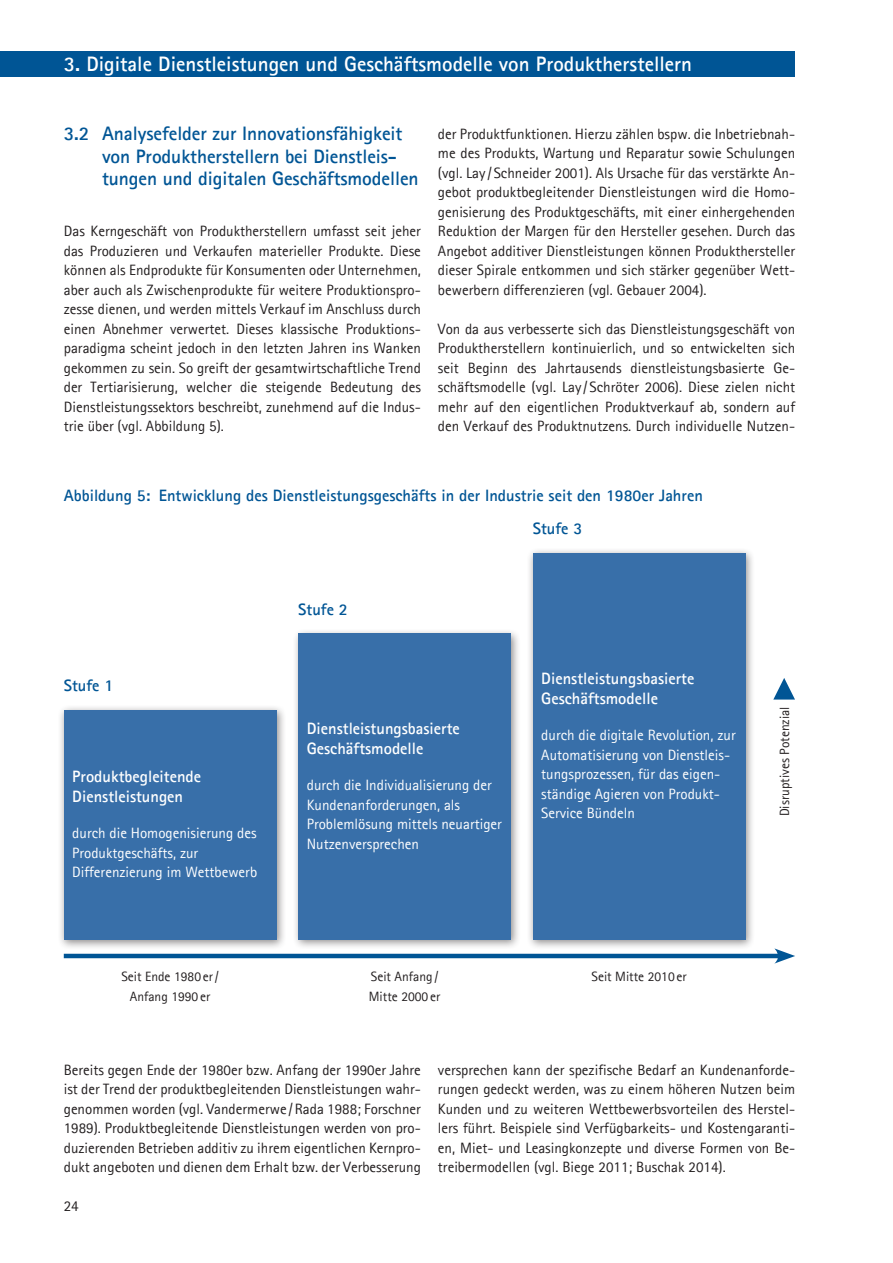
<style>
.page{position:relative;width:893px;height:1263px;background:#fff}
.page>*{position:absolute;margin:0;border:0;box-sizing:border-box;transform-origin:0 0}
.t1{font:700 21px "Agfa Rotis Sans Serif";color:#fff}
.t2{font:700 19.5px/22.5px "Agfa Rotis Sans Serif";letter-spacing:-.005em;color:#005595}
.t3{font:700 16.5px/19.5px "Agfa Rotis Sans Serif";color:#fff}
.t4{font:700 16.5px "Agfa Rotis Sans Serif";color:#005595}
.t5{font:15px/19.5px "Agfa Rotis Sans Serif";color:#231f20;text-align:justify}
.t6{font:15px/19.5px "Agfa Rotis Sans Serif";color:#fff}
.t7{font:13.5px/19.5px "Agfa Rotis Sans Serif";color:#231f20;text-align:center}
</style>
<div class="page">
<div style="left:0;top:51px;width:795px;height:26px;background:#005595"></div>
<div style="left:58px;top:704px;width:229px;height:246px;background:#231f20;opacity:.5"></div>
<div style="left:64px;top:710px;width:212px;height:230px;background:#386fa9"></div>
<div style="left:292px;top:628px;width:229px;height:322px;background:#231f20;opacity:.5"></div>
<div style="left:298px;top:634px;width:213px;height:306px;background:#386fa9"></div>
<div style="left:527px;top:547px;width:229px;height:403px;background:#231f20;opacity:.5"></div>
<div style="left:533px;top:553px;width:212px;height:387px;background:#386fa9"></div>
<hr style="left:64px;top:954px;width:719px;height:4px;background:#005595">
<svg style="left:774px;top:948px;width:21px;height:15px"></svg>
<svg style="left:773px;top:678px;width:22px;height:21px"></svg>
<h1 class="t1" style="left:64px;top:51px;width:630px">3. Digitale Dienstleistungen und Geschäftsmodelle von Produktherstellern</h1>
<h2 class="t2" style="left:102px;top:122px;width:318px;text-indent:-38px">3.2 Analysefelder zur Innovationsfähigkeit von Produktherstellern bei Dienstleis&shy;tungen und digitalen Geschäftsmodellen</h2>
<p class="t5" style="left:64px;top:221px;width:359px">Das Kerngeschäft von Produktherstellern umfasst seit jeher das Produzieren und Verkaufen materieller Produkte. Diese können als Endprodukte für Konsumenten oder Unternehmen, aber auch als Zwischenprodukte für weitere Produktionspro&shy;zesse dienen, und werden mittels Verkauf im Anschluss durch einen Abnehmer verwertet. Dieses klassische Produktions&shy;paradigma scheint jedoch in den letzten Jahren ins Wanken gekommen zu sein. So greift der gesamtwirtschaftliche Trend der Tertiarisierung, welcher die steigende Bedeutung des Dienstleistungssektors beschreibt, zunehmend auf die Indus&shy;trie über (vgl. Abbildung 5).</p>
<p class="t5" style="left:438px;top:123px;width:359px">der Produktfunktionen. Hierzu zählen bspw. die Inbetriebnah&shy;me des Produkts, Wartung und Reparatur sowie Schulungen (vgl. Lay / Schneider 2001). Als Ursache für das verstärkte An&shy;gebot produktbegleitender Dienstleistungen wird die Homo&shy;genisierung des Produktgeschäfts, mit einer einhergehenden Reduktion der Margen für den Hersteller gesehen. Durch das Angebot additiver Dienstleistungen können Produkthersteller dieser Spirale entkommen und sich stärker gegenüber Wett&shy;bewerbern differenzieren (vgl. Gebauer 2004).</p>
<p class="t5" style="left:438px;top:318px;width:359px">Von da aus verbesserte sich das Dienstleistungsgeschäft von Produktherstellern kontinuierlich, und so entwickelten sich seit Beginn des Jahrtausends dienstleistungsbasierte Ge&shy;schäftsmodelle (vgl. Lay / Schröter 2006). Diese zielen nicht mehr auf den eigentlichen Produktverkauf ab, sondern auf den Verkauf des Produktnutzens. Durch individuelle Nutzen-</p>
<p class="t4" style="left:64px;top:485px;width:641px">Abbildung 5: Entwicklung des Dienstleistungsgeschäfts in der Industrie seit den 1980er Jahren</p>
<p class="t4" style="left:64px;top:675px;width:51px">Stufe 1</p>
<p class="t3" style="left:72px;top:767px;width:130px">Produktbegleitende<br>Dienstleistungen</p>
<p class="t6" style="left:72px;top:823px;width:186px">durch die Homogenisierung des<br>Produktgeschäfts, zur<br>Differenzierung im Wettbewerb</p>
<p class="t4" style="left:298px;top:599px;width:51px">Stufe 2</p>
<p class="t3" style="left:307px;top:719px;width:155px">Dienstleistungsbasierte<br>Geschäftsmodelle</p>
<p class="t6" style="left:307px;top:775px;width:197px">durch die Individualisierung der<br>Kundenanforderungen, als<br>Problemlösung mittels neuartiger<br>Nutzenversprechen</p>
<p class="t4" style="left:533px;top:518px;width:51px">Stufe 3</p>
<p class="t3" style="left:541px;top:669px;width:155px">Dienstleistungsbasierte<br>Geschäftsmodelle</p>
<p class="t6" style="left:541px;top:725px;width:196px">durch die digitale Revolution, zur<br>Automatisierung von Dienstleis&shy;tungsprozessen, für das eigen&shy;ständige Agieren von Produkt-<br>Service Bündeln</p>
<p class="t7" style="left:121px;top:967px;width:99px">Seit Ende 1980er/<br>Anfang 1990er</p>
<p class="t7" style="left:369px;top:967px;width:73px;text-align:left">Seit Anfang /<br>Mitte 2000er</p>
<p class="t7" style="left:592px;top:967px;width:97px">Seit Mitte 2010er</p>
<p class="t7" style="left:774px;top:816px;width:111px;rotate:-90deg">Disruptives Potenzial</p>
<p class="t5" style="left:64px;top:1059px;width:359px">Bereits gegen Ende der 1980er bzw. Anfang der 1990er Jahre ist der Trend der produktbegleitenden Dienstleistungen wahr&shy;genommen worden (vgl. Vandermerwe /Rada 1988; Forschner 1989). Produktbegleitende Dienstleistungen werden von pro&shy;duzierenden Betrieben additiv zu ihrem eigentlichen Kernpro&shy;dukt angeboten und dienen dem Erhalt bzw. der Verbesserung</p>
<p class="t5" style="left:64px;top:1196px;width:16px">24</p>
<p class="t5" style="left:438px;top:1059px;width:359px">versprechen kann der spezifische Bedarf an Kundenanforde&shy;rungen gedeckt werden, was zu einem höheren Nutzen beim Kunden und zu weiteren Wettbewerbsvorteilen des Herstel&shy;lers führt. Beispiele sind Verfügbarkeits- und Kostengaranti&shy;en, Miet- und Leasingkonzepte und diverse Formen von Be&shy;treibermodellen (vgl. Biege 2011; Buschak 2014).</p>
</div>
